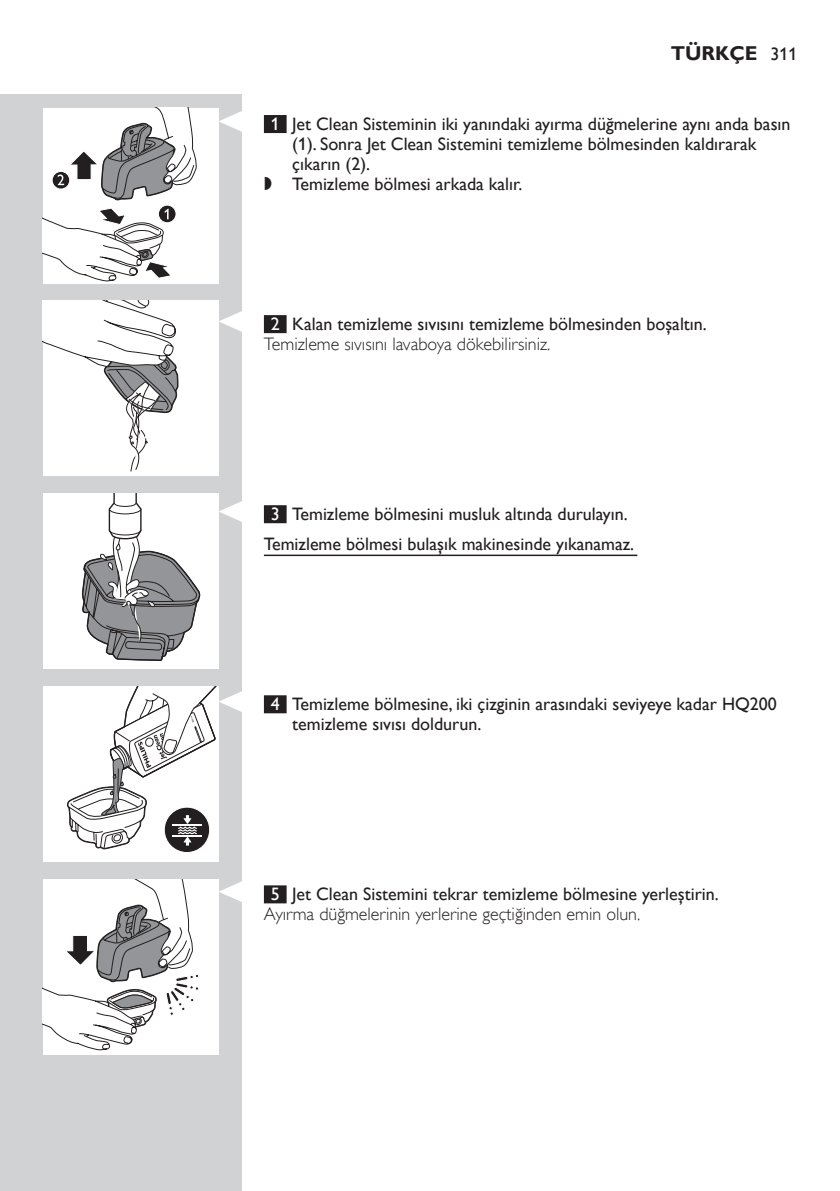
<style>
.page{position:relative;width:840px;height:1191px;background:#fff}
.page>*{position:absolute;margin:0;border:0;box-sizing:border-box;transform-origin:0 0}
.t1{font:700 20px "Gill Sans Alt One WGL";color:#231f20}
.t2{font:18px/30px "Gill Sans Alt One WGL";color:#231f20;text-align:center}
.t3{font:18px "Gill Sans Alt One WGL Light";color:#231f20}
.s1{font-weight:400;font-size:18px}
.s2{color:#fff}
.s3{font-family:"Philips Ll Font Plain"}
</style>
<div class="page">
<div style="left:0;top:95px;width:241px;height:1096px;background:#d1d2d4"></div>
<div style="left:264px;top:115px;width:22px;height:18px;background:#231f20"></div>
<div style="left:264px;top:315px;width:22px;height:18px;background:#231f20"></div>
<div style="left:264px;top:505px;width:22px;height:18px;background:#231f20"></div>
<hr style="left:264px;top:554px;width:373px;height:2px;background:#231f20">
<div style="left:264px;top:695px;width:22px;height:18px;background:#231f20"></div>
<div style="left:264px;top:885px;width:22px;height:18px;background:#231f20"></div>
<svg style="left:218px;top:110px;width:24px;height:23px"></svg>
<div style="left:43px;top:108px;width:175px;height:175px;background:#fff"></div>
<svg style="left:43px;top:108px;width:154px;height:173px"></svg>
<svg style="left:218px;top:310px;width:24px;height:23px"></svg>
<div style="left:43px;top:300px;width:175px;height:176px;background:#fff"></div>
<svg style="left:43px;top:300px;width:136px;height:172px"></svg>
<svg style="left:218px;top:500px;width:24px;height:23px"></svg>
<div style="left:43px;top:493px;width:175px;height:176px;background:#fff"></div>
<svg style="left:82px;top:493px;width:119px;height:168px"></svg>
<div style="left:43px;top:686px;width:175px;height:176px;background:#fff"></div>
<svg style="left:67px;top:686px;width:175px;height:165px"></svg>
<svg style="left:218px;top:880px;width:24px;height:23px"></svg>
<div style="left:43px;top:879px;width:175px;height:175px;background:#fff"></div>
<svg style="left:43px;top:879px;width:156px;height:171px"></svg>
<p class="t1" style="left:670px;top:40px;width:128px">TÜRKÇE <span class="s1">311</span></p>
<p class="t2" style="left:270px;top:109px;width:521px"><span class="s2">1</span> Jet Clean Sisteminin iki yanındaki ayırma düğmelerine aynı anda basın</p>
<p class="t2" style="left:292px;top:129px;width:465px">(1). Sonra Jet Clean Sistemini temizleme bölmesinden kaldırarak</p>
<p class="t2" style="left:292px;top:149px;width:79px">çıkarın (2).</p>
<p class="t2" style="left:264px;top:169px;width:260px"><span class="s3">,</span> Temizleme bölmesi arkada kalır.</p>
<p class="t2" style="left:270px;top:309px;width:437px"><span class="s2">2</span> Kalan temizleme sıvısını temizleme bölmesinden boşaltın.</p>
<p class="t3" style="left:264px;top:332px;width:288px">Temizleme sıvısını lavaboya dökebilirsiniz.</p>
<p class="t2" style="left:264px;top:499px;width:371px"><span class="s2">3</span> Temizleme bölmesini musluk altında durulayın.<br>Temizleme bölmesi bulaşık makinesinde yıkanamaz.</p>
<p class="t2" style="left:292px;top:694px;width:486px;line-height:20px;text-align:left;text-indent:-22px"><span class="s2">4</span> Temizleme bölmesine, iki çizginin arasındaki seviyeye kadar HQ200 temizleme sıvısı doldurun.</p>
<p class="t2" style="left:270px;top:879px;width:449px"><span class="s2">5</span> Jet Clean Sistemini tekrar temizleme bölmesine yerleştirin.</p>
<p class="t3" style="left:264px;top:902px;width:378px">Ayırma düğmelerinin yerlerine geçtiğinden emin olun.</p>
</div>
